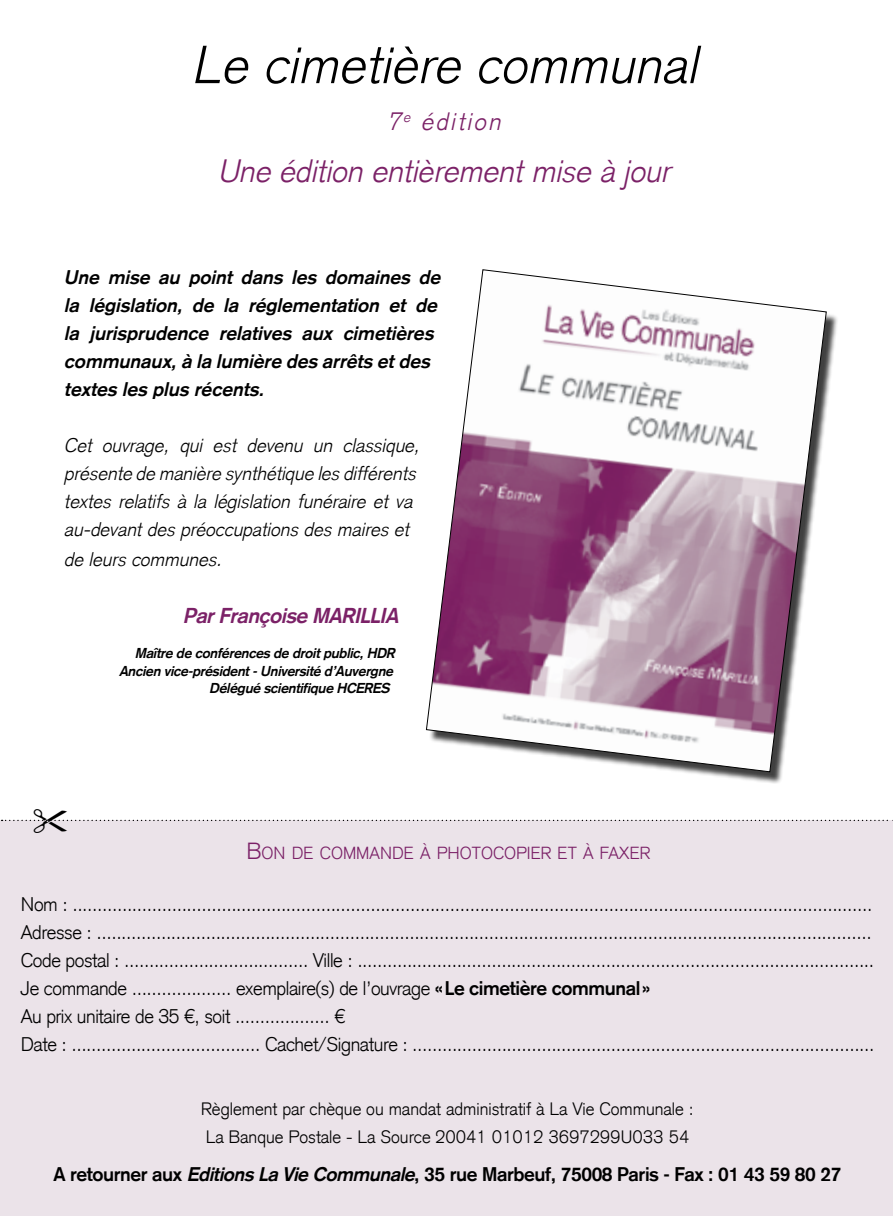
<style>
.page{position:relative;width:893px;height:1216px;background:#fff}
.page>*{position:absolute;margin:0;border:0;box-sizing:border-box;transform-origin:0 0}
.t1{font:italic 300 52.5px "Akzidenz Grotesk";letter-spacing:.01em;color:#000}
.t2{font:italic 300 31.5px "Akzidenz Grotesk";color:#7b2167}
.t3{font:italic 300 24.5px "Akzidenz Grotesk";letter-spacing:.1em;color:#7b2167}
.t4{font:italic 700 21px "Akzidenz Grotesk";letter-spacing:-.02em;color:#7b2167}
.t5{font:300 19.25px/28px "Akzidenz Grotesk";letter-spacing:-.02em;color:#000}
.t6{font:italic 300 19.25px/28px "Akzidenz Grotesk";color:#000}
.t7{font:italic 700 19.25px/28px "Akzidenz Grotesk";color:#000}
.t8{font:700 19.25px "Akzidenz Grotesk";letter-spacing:-.02em;color:#000}
.t9{font:300 17.5px/28px "Akzidenz Grotesk";color:#000}
.t10{font:300 17.15px "Akzidenz Grotesk";color:#7b2167}
.t11{font:italic 700 14px "Akzidenz Grotesk";letter-spacing:-.02em;color:#000}
.s1{font-size:22.75px}
.s2{font-weight:700}
.s3{font-style:italic}
</style>
<div class="page">
<div style="left:0;top:820px;width:893px;height:395px;background:#ebe3e9"></div>
<div style="left:429px;top:272px;width:409px;height:511px;background:#000;opacity:.75"></div>
<svg style="left:426px;top:269px;width:401px;height:503px"></svg>
<svg style="left:2px;top:819px;width:891px;height:3px"></svg>
<h1 class="t1" style="left:191px;top:34px;width:507px">Le cimetière communal</h1>
<p class="t3" style="left:387px;top:107px;width:115px">7<sup>e</sup> édition</p>
<h2 class="t2" style="left:218px;top:153px;width:454px">Une édition entièrement mise à jour</h2>
<p class="t7" style="left:64px;top:263px;width:378px">Une mise au point dans les domaines de la législation, de la réglementation et de la jurisprudence relatives aux cimetières communaux, à la lumière des arrêts et des textes les plus récents.</p>
<p class="t6" style="left:64px;top:432px;width:357px">Cet ouvrage, qui est devenu un classique, présente de manière synthétique les différents textes relatifs à la législation funéraire et va au-devant des préoccupations des maires et</p>
<p class="t6" style="left:64px;top:545px;width:159px">de leurs communes.</p>
<p class="t4" style="left:183px;top:603px;width:217px">Par Françoise MARILLIA</p>
<p class="t11" style="left:135px;top:645px;width:261px">Maître de conférences de droit public, HDR</p>
<p class="t11" style="left:119px;top:662px;width:275px">Ancien vice-président - Université d’Auvergne</p>
<p class="t11" style="left:209px;top:680px;width:182px">Délégué scientifique HCERES</p>
<p class="t10" style="left:247px;top:841px;width:110px"><span class="s1">B</span>ON DE COMMA</p>
<p class="t10" style="left:380px;top:841px;width:272px">NDE À PHOTOCOPIER ET À FAXER</p>
<p class="t5" style="left:21px;top:890px;width:855px">Nom : .................................................................................................................................................................<br>Adresse : ............................................................................................................................................................<br>Code postal : ..................................... Ville : ........................................................................................................<br>Je commande .................... exemplaire(s) de l’ouvrage <span class="s2">«Le cimetière communal»<br></span>Au prix unitaire de 35 €, soit ................... €<br>Date : ...................................... Cachet/Signature : .............................................................................................</p>
<p class="t9" style="left:201px;top:1094px;width:494px">Règlement par chèque ou mandat administratif à La Vie Communale :<br>La Banque Postale - La Source 20041 01012 3697299U033 54</p>
<p class="t8" style="left:53px;top:1162px;width:790px">A retourner aux <span class="s3">Editions La Vie Communale</span>, 35 rue Marbeuf, 75008 Paris - Fax : 01 43 59 80 27</p>
</div>
